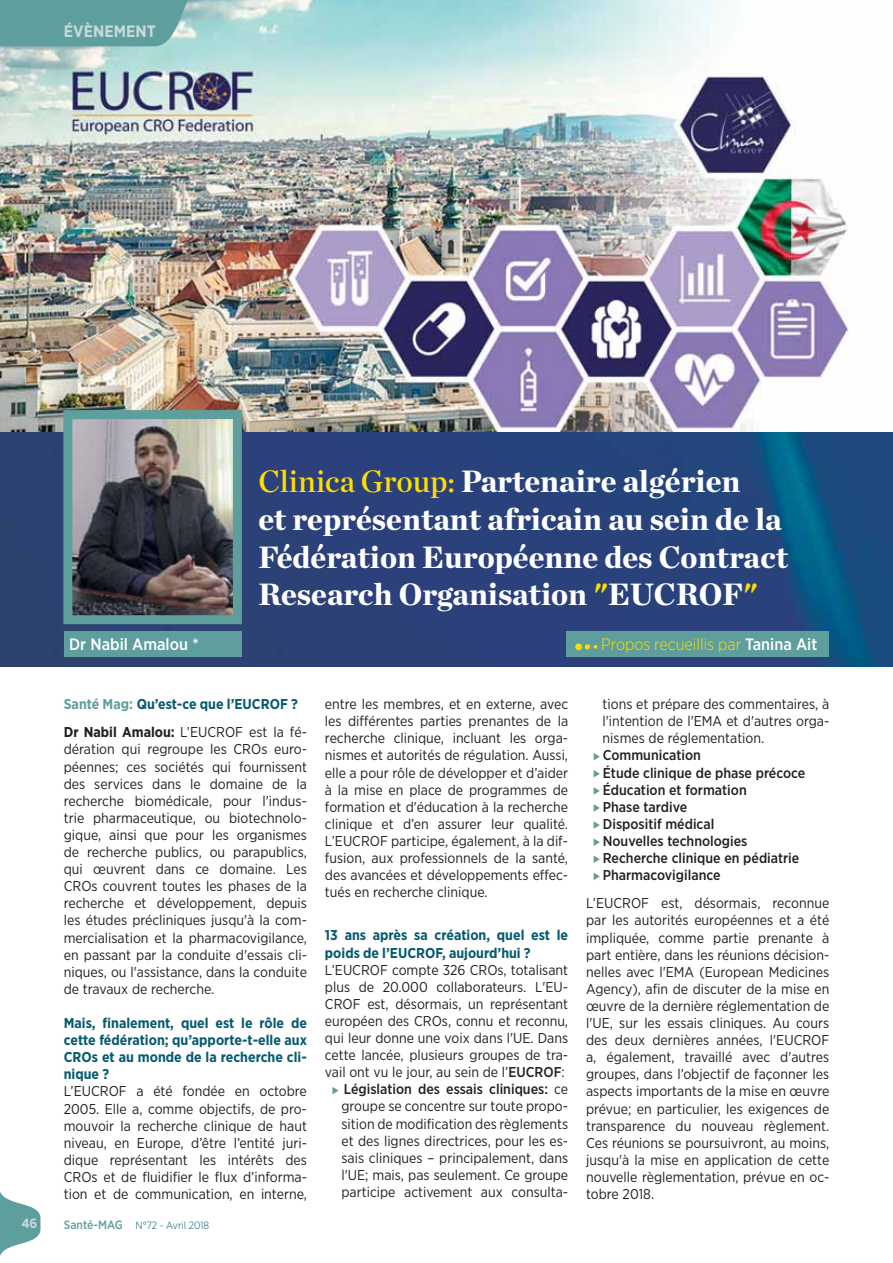
<style>
.page{position:relative;width:893px;height:1263px;background:#fff}
.page>*{position:absolute;margin:0;border:0;box-sizing:border-box;transform-origin:0 0}
.t1{font:900 31.5px/37.8px "Chronicle Deck";color:#fff}
.t2{font:300 16.5px "Gotham Narrow";color:#fd0}
.t3{font:500 16.5px "Gotham Narrow";color:#fff}
.t4{font:700 16.5px "Gotham Narrow";color:#c7d9d9}
.t5{font:14.25px/17.1px "Gotham Narrow";color:#231f20;text-align:justify}
.t6{font:700 14.25px/17.1px "Gotham Narrow";color:#075a6f}
.t7{font:500 14.25px/17.1px "Gotham Narrow";color:#231f20}
.t8{font:700 13.5px "Gotham Narrow";color:#c7d9d9}
.t9{font:300 10.5px "Gotham Narrow";color:#055b6f}
.s1{font-family:"Chronicle Deck Semi";font-weight:400;color:#fd0}
.s2{color:#fd0}
.s3{font-weight:500;color:#fff}
.s4{color:#5e9f9e}
.s5{color:#231f20}
.s6{font-weight:400;color:#231f20}
.s7{font-weight:500;font-size:12px;color:#5e9f9e}
.s8{font-weight:500}
</style>
<div class="page">
<img style="left:1px;top:0;width:848px;height:432px">
<svg style="left:332px;top:1087px;width:7px;height:7px"></svg>
<svg style="left:594px;top:753px;width:6px;height:7px"></svg>
<svg style="left:594px;top:770px;width:6px;height:7px"></svg>
<svg style="left:594px;top:787px;width:6px;height:8px"></svg>
<svg style="left:594px;top:804px;width:6px;height:8px"></svg>
<svg style="left:594px;top:821px;width:6px;height:8px"></svg>
<svg style="left:594px;top:838px;width:6px;height:8px"></svg>
<svg style="left:594px;top:856px;width:6px;height:7px"></svg>
<svg style="left:594px;top:873px;width:6px;height:7px"></svg>
<svg style="left:1px;top:432px;width:892px;height:234px;background:#26457a"></svg>
<div style="left:65px;top:631px;width:177px;height:25px;background:#5e9f9e"></div>
<img style="left:73px;top:420px;width:159px;height:194px">
<div style="left:63px;top:410px;width:179px;height:214px;border:9px solid #5e9f9e"></div>
<div style="left:566px;top:631px;width:263px;height:25px;background:#5e9f9e"></div>
<div style="left:575px;top:643px;width:7px;height:7px;background:#fd0;border-radius:50%"></div>
<svg style="left:585px;top:644px;width:12px;height:5px"></svg>
<svg style="left:1px;top:1193px;width:40px;height:61px"></svg>
<svg style="left:1px;top:0;width:205px;height:46px;background:#69a6a5"></svg>
<p class="t4" style="left:64px;top:25px;width:94px">ÉVÈNEMENT</p>
<h1 class="t1" style="left:258px;top:465px;width:531px"><span class="s1">Clinica Group:</span> Partenaire algérien<br>et représentant africain au sein de la Fédération Européenne des Contract Research Organisation <span class="s2">"</span>EUCROF<span class="s2">"</span></h1>
<p class="t3" style="left:69px;top:638px;width:131px">Dr Nabil Amalou *</p>
<p class="t2" style="left:601px;top:638px;width:217px">Propos recueillis par <span class="s3">Tanina Ait</span></p>
<p class="t6" style="left:64px;top:691px;width:245px;line-height:28.2px"><span class="s4">Santé Mag:</span> Qu’est-ce que l’EUCROF ?<br><span class="s5">Dr Nabil Amalou:</span> <span class="s6">L’EUCROF est la fé-</span></p>
<p class="t5" style="left:64px;top:742px;width:245px">dération qui regroupe les CROs euro&shy;péennes; ces sociétés qui fournissent des services dans le domaine de la recherche biomédicale, pour l'indus&shy;trie pharmaceutique, ou biotechnolo&shy;gique, ainsi que pour les organismes de recherche publics, ou parapublics, qui œuvrent dans ce domaine. Les CROs couvrent toutes les phases de la recherche et développement, depuis les études précliniques jusqu'à la com&shy;mercialisation et la pharmacovigilance, en passant par la conduite d'essais cli&shy;niques, ou l'assistance, dans la conduite de travaux de recherche.</p>
<p class="t6" style="left:64px;top:1015px;width:245px;text-align:justify">Mais, finalement, quel est le rôle de cette fédération; qu’apporte-t-elle aux CROs et au monde de la recherche cli&shy;nique ?</p>
<p class="t5" style="left:64px;top:1084px;width:245px">L’EUCROF a été fondée en octobre 2005. Elle a, comme objectifs, de pro&shy;mouvoir la recherche clinique de haut niveau, en Europe, d’être l’entité juri&shy;dique représentant les intérêts des CROs et de fluidifier le flux d’informa&shy;tion et de communication, en interne,</p>
<p class="t8" style="left:21px;top:1218px;width:18px">46</p>
<p class="t9" style="left:64px;top:1221px;width:147px"><span class="s7">Santé-MAG</span> N°72 - Avril 2018</p>
<p class="t5" style="left:325px;top:696px;width:245px">entre les membres, et en externe, avec les différentes parties prenantes de la recherche clinique, incluant les orga&shy;nismes et autorités de régulation. Aussi, elle a pour rôle de développer et d’aider à la mise en place de programmes de formation et d'éducation à la recherche clinique et d’en assurer leur qualité.<br>L’EUCROF participe, également, à la dif&shy;fusion, aux professionnels de la santé, des avancées et développements effec&shy;tués en recherche clinique.</p>
<p class="t6" style="left:325px;top:928px;width:245px">13 ans après sa création, quel est le poids de l’EUCROF, aujourd’hui ?</p>
<p class="t5" style="left:325px;top:962px;width:245px;text-align:right">L’EUCROF compte 326 CROs, totalisant plus de 20.000 collaborateurs. L'EU-CROF est, désormais, un représentant européen des CROs, connu et reconnu, qui leur donne une voix dans l'UE. Dans cette lancée, plusieurs groupes de tra&shy;vail ont vu le jour, au sein de l’<span class="s8">EUCROF</span>:<br><span class="s8">Législation des essais cliniques:</span> ce groupe se concentre sur toute propo&shy;sition de modification des règlements<br>et des lignes directrices, pour les es&shy;sais cliniques – principalement, dans l'UE; mais, pas seulement. Ce groupe participe activement aux consulta-</p>
<p class="t5" style="left:603px;top:696px;width:228px">tions et prépare des commentaires, à l'intention de l'EMA et d'autres orga&shy;nismes de réglementation.</p>
<p class="t7" style="left:603px;top:748px;width:204px">Communication<br>Étude clinique de phase précoce<br>Éducation et formation<br>Phase tardive<br>Dispositif médical<br>Nouvelles technologies<br>Recherche clinique en pédiatrie<br>Pharmacovigilance</p>
<p class="t5" style="left:586px;top:896px;width:245px">L’EUCROF est, désormais, reconnue par les autorités européennes et a été impliquée, comme partie prenante à part entière, dans les réunions décision&shy;nelles avec l'EMA (European Medicines Agency), afin de discuter de la mise en œuvre de la dernière réglementation de l'UE, sur les essais cliniques. Au cours des deux dernières années, l'EUCROF a, également, travaillé avec d'autres groupes, dans l’objectif de façonner les aspects importants de la mise en œuvre prévue; en particulier, les exigences de transparence du nouveau règlement.<br>Ces réunions se poursuivront, au moins, jusqu'à la mise en application de cette nouvelle règlementation, prévue en oc&shy;tobre 2018.</p>
</div>
